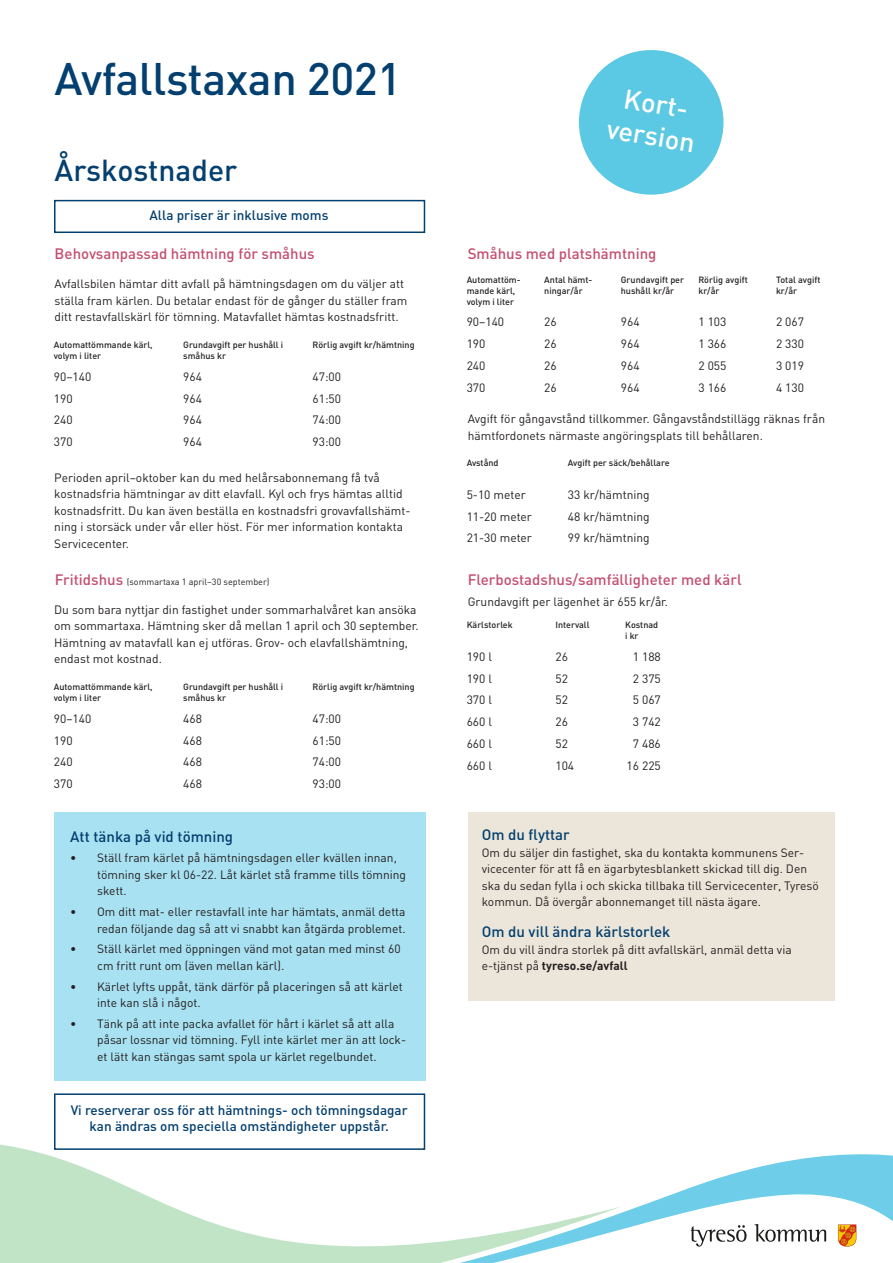
<style>
.page{position:relative;width:893px;height:1263px;background:#fff}
.page>*{position:absolute;margin:0;border:0;box-sizing:border-box;transform-origin:0 0}
.Huvudrubrik{font:500 45px "DIN";letter-spacing:-.01em;color:#033f6f}
.Huvudrubrik-2{font:500 30px "DIN";color:#033f6f}
.Mellanrubrik_blå{font:500 27px/32.4px "DIN";color:#fff;text-align:center}
.Mellanrubrik_rosa{font:500 15px "DIN";color:#c44f70}
.Mellanrubrik_blå-2{font:500 15px "DIN";color:#033f6f}
.Stor_blå_text{font:500 13.5px/16.2px "DIN";color:#033f6f;text-align:center}
.Brödtext{font:12px/16.5px "DIN";color:#231f20}
.Mellanrubrik_rosa-2{font:12px/16.5px "DIN";color:#231f20}
.Tabelltext{font:500 9px/10.8px "DIN";color:#231f20}
.Mellanrubrik_rosa-3{font:9px "DIN";color:#231f20}
.s1{font-weight:500;font-size:15px;color:#c44f70}
.s2{font-weight:700}
</style>
<div class="page">
<div style="left:468px;top:812px;width:367px;height:188px;background:#ebe6d9"></div>
<div style="left:54px;top:200px;width:371px;height:33px;border:2px solid #033f6f"></div>
<div style="left:54px;top:812px;width:371px;height:269px;background:#a8e1f1"></div>
<div style="left:54px;top:1093px;width:371px;height:57px;border:2px solid #033f6f"></div>
<svg style="left:0;top:1113px;width:121px;height:150px;fill:#c1e4c7"></svg>
<svg style="left:121px;top:1101px;width:772px;height:162px"></svg>
<svg style="left:754px;top:1224px;width:72px;height:18px"></svg>
<svg style="left:691px;top:1225px;width:56px;height:21px"></svg>
<svg style="left:838px;top:1224px;width:18px;height:22px"></svg>
<div style="left:579px;top:50px;width:144px;height:145px;background:#5bc9e3;border-radius:50%"></div>
<h1 class="Huvudrubrik" style="left:55px;top:49px;width:348px">Avfallstaxan 2021</h1>
<h1 class="Huvudrubrik-2" style="left:55px;top:150px;width:184px">Årskostnader</h1>
<p class="Stor_blå_text" style="left:150px;top:207px;width:180px">Alla priser är inklusive moms</p>
<h2 class="Mellanrubrik_rosa" style="left:55px;top:244px;width:262px">Behovsanpassad hämtning för småhus</h2>
<h2 class="Mellanrubrik_rosa-2" style="left:55px;top:275px;width:354px">Avfallsbilen hämtar ditt avfall på hämtningsdagen om du väljer att ställa fram kärlen. Du betalar endast för de gånger du ställer fram ditt restavfallskärl för tömning. Matavfallet hämtas kostnadsfritt.</h2>
<p class="Tabelltext" style="left:54px;top:339px;width:100px">Automattömmande kärl, volym i liter</p>
<p class="Tabelltext" style="left:183px;top:339px;width:102px">Grundavgift per hushåll i småhus kr</p>
<p class="Tabelltext" style="left:312px;top:339px;width:104px">Rörlig avgift kr/hämtning</p>
<p class="Brödtext" style="left:54px;top:368px;width:39px">90–140</p>
<p class="Brödtext" style="left:183px;top:368px;width:20px">964</p>
<p class="Brödtext" style="left:312px;top:368px;width:30px">47:00</p>
<p class="Brödtext" style="left:54px;top:390px;width:20px">190</p>
<p class="Brödtext" style="left:183px;top:390px;width:20px">964</p>
<p class="Brödtext" style="left:312px;top:390px;width:30px">61:50</p>
<p class="Brödtext" style="left:54px;top:411px;width:20px">240</p>
<p class="Brödtext" style="left:183px;top:411px;width:20px">964</p>
<p class="Brödtext" style="left:312px;top:411px;width:30px">74:00</p>
<p class="Brödtext" style="left:54px;top:433px;width:20px">370</p>
<p class="Brödtext" style="left:183px;top:433px;width:20px">964</p>
<p class="Brödtext" style="left:312px;top:433px;width:30px">93:00</p>
<p class="Brödtext" style="left:54px;top:469px;width:358px">Perioden april–oktober kan du med helårsabonnemang få två kostnadsfria hämtningar av ditt elavfall. Kyl och frys hämtas alltid kostnadsfritt. Du kan även beställa en kostnadsfri grovavfallshämt&shy;ning i storsäck under vår eller höst. För mer information kontakta Servicecenter.</p>
<h2 class="Mellanrubrik_rosa-3" style="left:55px;top:576px;width:216px"><span class="s1">Fritidshus</span> (sommartaxa 1 april–30 september)</h2>
<p class="Brödtext" style="left:54px;top:601px;width:366px">Du som bara nyttjar din fastighet under sommarhalvåret kan ansöka om sommartaxa. Hämtning sker då mellan 1 april och 30 september.<br>Hämtning av matavfall kan ej utföras. Grov- och elavfallshämtning, endast mot kostnad.</p>
<p class="Tabelltext" style="left:54px;top:681px;width:100px">Automattömmande kärl, volym i liter</p>
<p class="Tabelltext" style="left:183px;top:681px;width:102px">Grundavgift per hushåll i småhus kr</p>
<p class="Tabelltext" style="left:312px;top:681px;width:104px">Rörlig avgift kr/hämtning</p>
<p class="Brödtext" style="left:54px;top:710px;width:39px">90–140</p>
<p class="Brödtext" style="left:183px;top:710px;width:20px">468</p>
<p class="Brödtext" style="left:312px;top:710px;width:30px">47:00</p>
<p class="Brödtext" style="left:54px;top:731px;width:20px">190</p>
<p class="Brödtext" style="left:183px;top:731px;width:20px">468</p>
<p class="Brödtext" style="left:312px;top:731px;width:30px">61:50</p>
<p class="Brödtext" style="left:54px;top:753px;width:20px">240</p>
<p class="Brödtext" style="left:183px;top:753px;width:20px">468</p>
<p class="Brödtext" style="left:312px;top:753px;width:30px">74:00</p>
<p class="Brödtext" style="left:54px;top:775px;width:20px">370</p>
<p class="Brödtext" style="left:183px;top:775px;width:20px">468</p>
<p class="Brödtext" style="left:312px;top:775px;width:30px">93:00</p>
<h3 class="Mellanrubrik_blå-2" style="left:70px;top:826px;width:164px">Att tänka på vid tömning</h3>
<p class="Brödtext" style="left:97px;top:849px;width:310px;text-indent:-27px">• Ställ fram kärlet på hämtningsdagen eller kvällen innan, tömning sker kl 06-22. Låt kärlet stå framme tills tömning skett.</p>
<p class="Brödtext" style="left:70px;top:903px;width:337px;text-align:right">• Om ditt mat- eller restavfall inte har hämtats, anmäl detta redan följande dag så att vi snabbt kan åtgärda problemet.</p>
<p class="Brödtext" style="left:97px;top:940px;width:305px;text-indent:-27px">• Ställ kärlet med öppningen vänd mot gatan med minst 60 cm fritt runt om (även mellan kärl).</p>
<p class="Brödtext" style="left:97px;top:978px;width:307px;text-indent:-27px">• Kärlet lyfts uppåt, tänk därför på placeringen så att kärlet inte kan slå i något.</p>
<p class="Brödtext" style="left:97px;top:1015px;width:310px;text-indent:-27px">• Tänk på att inte packa avfallet för hårt i kärlet så att alla påsar lossnar vid tömning. Fyll inte kärlet mer än att lock&shy;et lätt kan stängas samt spola ur kärlet regelbundet.</p>
<p class="Stor_blå_text" style="left:71px;top:1101px;width:338px">Vi reserverar oss för att hämtnings- och tömningsdagar kan ändras om speciella omständigheter uppstår.</p>
<h3 class="Mellanrubrik_blå" style="left:616px;top:79px;width:91px;rotate:10deg">Kort&shy;version</h3>
<h2 class="Mellanrubrik_rosa" style="left:468px;top:244px;width:190px">Småhus med platshämtning</h2>
<p class="Tabelltext" style="left:467px;top:274px;width:55px">Automattöm&shy;mande kärl, volym i liter</p>
<p class="Tabelltext" style="left:544px;top:274px;width:50px">Antal hämt&shy;ningar/år</p>
<p class="Tabelltext" style="left:621px;top:274px;width:65px">Grundavgift per hushåll kr/år</p>
<p class="Tabelltext" style="left:698px;top:274px;width:51px">Rörlig avgift kr/år</p>
<p class="Tabelltext" style="left:776px;top:274px;width:46px">Total avgift kr/år</p>
<p class="Brödtext" style="left:467px;top:313px;width:39px">90–140</p>
<p class="Brödtext" style="left:544px;top:313px;width:14px">26</p>
<p class="Brödtext" style="left:621px;top:313px;width:20px">964</p>
<p class="Brödtext" style="left:698px;top:313px;width:30px">1 103</p>
<p class="Brödtext" style="left:776px;top:313px;width:30px">2 067</p>
<p class="Brödtext" style="left:467px;top:335px;width:20px">190</p>
<p class="Brödtext" style="left:544px;top:335px;width:14px">26</p>
<p class="Brödtext" style="left:621px;top:335px;width:20px">964</p>
<p class="Brödtext" style="left:698px;top:335px;width:30px">1 366</p>
<p class="Brödtext" style="left:776px;top:335px;width:30px">2 330</p>
<p class="Brödtext" style="left:467px;top:357px;width:20px">240</p>
<p class="Brödtext" style="left:544px;top:357px;width:14px">26</p>
<p class="Brödtext" style="left:621px;top:357px;width:20px">964</p>
<p class="Brödtext" style="left:698px;top:357px;width:30px">2 055</p>
<p class="Brödtext" style="left:776px;top:357px;width:30px">3 019</p>
<p class="Brödtext" style="left:467px;top:379px;width:20px">370</p>
<p class="Brödtext" style="left:544px;top:379px;width:14px">26</p>
<p class="Brödtext" style="left:621px;top:379px;width:20px">964</p>
<p class="Brödtext" style="left:698px;top:379px;width:30px">3 166</p>
<p class="Brödtext" style="left:776px;top:379px;width:30px">4 130</p>
<p class="Brödtext" style="left:468px;top:410px;width:359px">Avgift för gångavstånd tillkommer. Gångavståndstillägg räknas från hämtfordonets närmaste angöringsplats till behållaren.</p>
<p class="Tabelltext" style="left:467px;top:457px;width:33px">Avstånd</p>
<p class="Tabelltext" style="left:568px;top:457px;width:103px">Avgift per säck/behållare</p>
<p class="Brödtext" style="left:467px;top:486px;width:61px">5-10 meter</p>
<p class="Brödtext" style="left:568px;top:486px;width:83px">33 kr/hämtning</p>
<p class="Brödtext" style="left:467px;top:507px;width:67px">11-20 meter</p>
<p class="Brödtext" style="left:568px;top:507px;width:83px">48 kr/hämtning</p>
<p class="Brödtext" style="left:467px;top:529px;width:67px">21-30 meter</p>
<p class="Brödtext" style="left:568px;top:529px;width:83px">99 kr/hämtning</p>
<h2 class="Mellanrubrik_rosa" style="left:468px;top:570px;width:275px">Flerbostadshus/samfälligheter med kärl</h2>
<p class="Brödtext" style="left:468px;top:593px;width:202px">Grundavgift per lägenhet är 655 kr/år.</p>
<p class="Tabelltext" style="left:467px;top:619px;width:48px">Kärlstorlek</p>
<p class="Tabelltext" style="left:555px;top:619px;width:36px">Intervall</p>
<p class="Tabelltext" style="left:625px;top:619px;width:35px">Kostnad i kr</p>
<p class="Brödtext" style="left:467px;top:648px;width:27px">190 l</p>
<p class="Brödtext" style="left:555px;top:648px;width:14px">26</p>
<p class="Brödtext" style="left:633px;top:648px;width:30px">1 188</p>
<p class="Brödtext" style="left:467px;top:669px;width:27px">190 l</p>
<p class="Brödtext" style="left:555px;top:669px;width:14px">52</p>
<p class="Brödtext" style="left:633px;top:669px;width:30px">2 375</p>
<p class="Brödtext" style="left:467px;top:691px;width:27px">370 l</p>
<p class="Brödtext" style="left:555px;top:691px;width:14px">52</p>
<p class="Brödtext" style="left:633px;top:691px;width:30px">5 067</p>
<p class="Brödtext" style="left:467px;top:713px;width:27px">660 l</p>
<p class="Brödtext" style="left:555px;top:713px;width:14px">26</p>
<p class="Brödtext" style="left:633px;top:713px;width:30px">3 742</p>
<p class="Brödtext" style="left:467px;top:735px;width:27px">660 l</p>
<p class="Brödtext" style="left:555px;top:735px;width:14px">52</p>
<p class="Brödtext" style="left:633px;top:735px;width:30px">7 486</p>
<p class="Brödtext" style="left:467px;top:756px;width:27px">660 l</p>
<p class="Brödtext" style="left:555px;top:756px;width:20px">104</p>
<p class="Brödtext" style="left:627px;top:756px;width:36px">16 225</p>
<h3 class="Mellanrubrik_blå-2" style="left:482px;top:825px;width:90px">Om du flyttar</h3>
<p class="Brödtext" style="left:482px;top:844px;width:339px">Om du säljer din fastighet, ska du kontakta kommunens Ser&shy;vicecenter för att få en ägarbytesblankett skickad till dig. Den ska du sedan fylla i och skicka tillbaka till Servicecenter, Tyresö kommun. Då övergår abonnemanget till nästa ägare.</p>
<h3 class="Mellanrubrik_blå-2" style="left:482px;top:922px;width:190px">Om du vill ändra kärlstorlek</h3>
<p class="Brödtext" style="left:482px;top:941px;width:311px">Om du vill ändra storlek på ditt avfallskärl, anmäl detta via e-tjänst på <span class="s2">tyreso.se/avfall</span></p>
</div>
